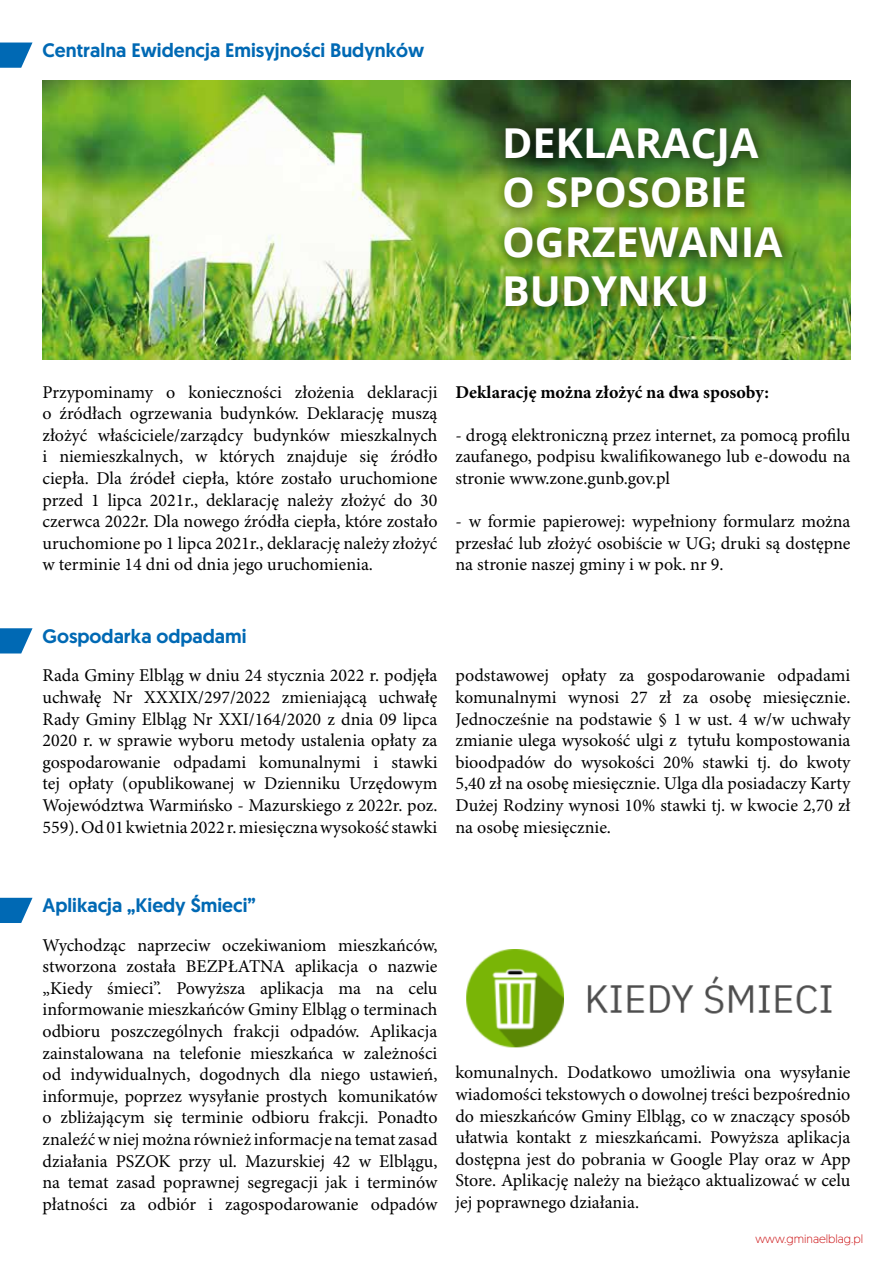
<style>
.page{position:relative;width:893px;height:1263px;background:#fff}
.page>*{position:absolute;margin:0;border:0;box-sizing:border-box;transform-origin:0 0}
.t1{font:700 41.25px/49.5px "Open Sans";color:#fff}
.t2{font:500 19.5px "Geomanist";color:#0069b4}
.t3{font:18px/21.6px "Minion Pro";color:#000;text-align:justify}
.t4{font:700 18px "Minion Pro";color:#000}
.t5{font:300 12px "Geomanist";color:#cd1719}
</style>
<div class="page">
<svg style="left:0;top:43px;width:33px;height:25px"></svg>
<svg style="left:0;top:628px;width:33px;height:25px"></svg>
<svg style="left:0;top:898px;width:33px;height:25px"></svg>
<img style="left:43px;top:81px;width:807px;height:278px">
<div style="left:494px;top:118px;width:304px;height:205px;background:#000;opacity:.75"></div>
<img style="left:466px;top:949px;width:366px;height:99px">
<p class="t2" style="left:43px;top:37px;width:383px">Centralna Ewidencja Emisyjności Budynków</p>
<h1 class="t1" style="left:502px;top:117px;width:282px">DEKLARACJA<br>O SPOSOBIE<br>OGRZEWANIA<br>BUDYNKU</h1>
<p class="t3" style="left:43px;top:382px;width:396px">Przypominamy o konieczności złożenia deklaracji o źródłach ogrzewania budynków. Deklarację muszą złożyć właściciele/zarządcy budynków mieszkalnych i niemieszkalnych, w których znajduje się źródło ciepła. Dla źródeł ciepła, które zostało uruchomione przed 1 lipca 2021r., deklarację należy złożyć do 30 czerwca 2022r. Dla nowego źródła ciepła, które zostało uruchomione po 1 lipca 2021r., deklarację należy złożyć w terminie 14 dni od dnia jego uruchomienia.</p>
<p class="t4" style="left:455px;top:379px;width:315px">Deklarację można złożyć na dwa sposoby:</p>
<p class="t3" style="left:455px;top:425px;width:396px">- drogą elektroniczną przez internet, za pomocą profilu zaufanego, podpisu kwalifikowanego lub e-dowodu na stronie www.zone.gunb.gov.pl</p>
<p class="t3" style="left:455px;top:511px;width:396px">- w formie papierowej: wypełniony formularz można przesłać lub złożyć osobiście w UG; druki są dostępne na stronie naszej gminy i w pok. nr 9.</p>
<p class="t2" style="left:43px;top:623px;width:206px">Gospodarka odpadami</p>
<p class="t3" style="left:43px;top:665px;width:396px">Rada Gminy Elbląg w dniu 24 stycznia 2022 r. podjęła uchwałę Nr XXXIX/297/2022 zmieniającą uchwałę Rady Gminy Elbląg Nr XXI/164/2020 z dnia 09 lipca 2020 r. w sprawie wyboru metody ustalenia opłaty za gospodarowanie odpadami komunalnymi i stawki tej opłaty (opublikowanej w Dzienniku Urzędowym Województwa Warmińsko - Mazurskiego z 2022r. poz.<br>559). Od 01 kwietnia 2022 r. miesięczna wysokość stawki</p>
<p class="t3" style="left:455px;top:665px;width:396px">podstawowej opłaty za gospodarowanie odpadami komunalnymi wynosi 27 zł za osobę miesięcznie.<br>Jednocześnie na podstawie § 1 w ust. 4 w/w uchwały zmianie ulega wysokość ulgi z tytułu kompostowania bioodpadów do wysokości 20% stawki tj. do kwoty 5,40 zł na osobę miesięcznie. Ulga dla posiadaczy Karty Dużej Rodziny wynosi 10% stawki tj. w kwocie 2,70 zł na osobę miesięcznie.</p>
<p class="t2" style="left:43px;top:893px;width:215px">Aplikacja „Kiedy Śmieci”</p>
<p class="t3" style="left:43px;top:935px;width:396px">Wychodząc naprzeciw oczekiwaniom mieszkańców, stworzona została BEZPŁATNA aplikacja o nazwie „Kiedy śmieci”. Powyższa aplikacja ma na celu informowanie mieszkańców Gminy Elbląg o terminach odbioru poszczególnych frakcji odpadów. Aplikacja zainstalowana na telefonie mieszkańca w zależności od indywidualnych, dogodnych dla niego ustawień, informuje, poprzez wysyłanie prostych komunikatów o zbliżającym się terminie odbioru frakcji. Ponadto znaleźć w niej można również informacje na temat zasad działania PSZOK przy ul. Mazurskiej 42 w Elblągu, na temat zasad poprawnej segregacji jak i terminów płatności za odbiór i zagospodarowanie odpadów</p>
<p class="t3" style="left:455px;top:1062px;width:396px">komunalnych. Dodatkowo umożliwia ona wysyłanie wiadomości tekstowych o dowolnej treści bezpośrednio do mieszkańców Gminy Elbląg, co w znaczący sposób ułatwia kontakt z mieszkańcami. Powyższa aplikacja dostępna jest do pobrania w Google Play oraz w App Store. Aplikację należy na bieżąco aktualizować w celu jej poprawnego działania.</p>
<p class="t5" style="left:756px;top:1231px;width:109px">www.gminaelblag.pl</p>
</div>
